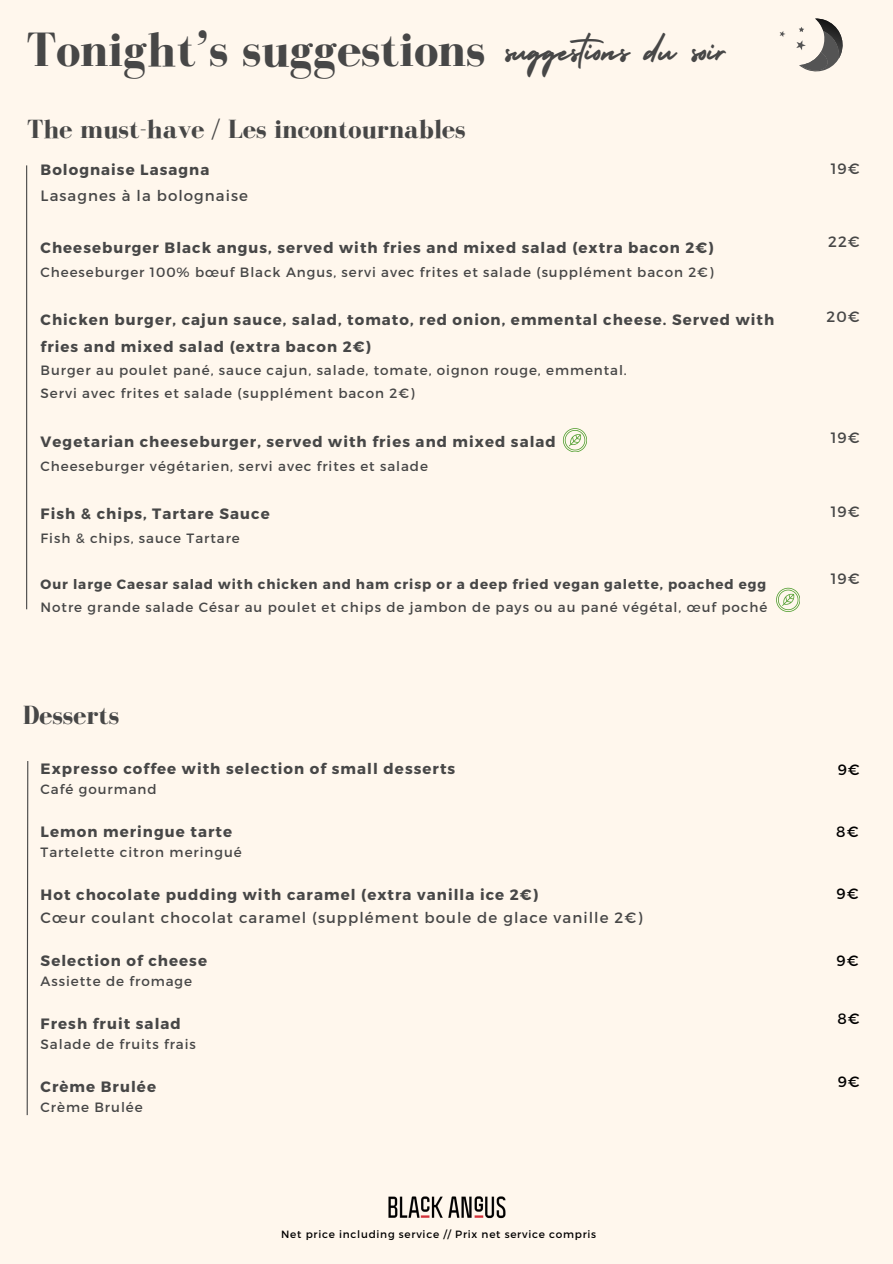
<style>
.page{position:relative;width:893px;height:1264px;background:#fff}
.page>*{position:absolute;margin:0;border:0;box-sizing:border-box;transform-origin:0 0}
.t1{font:700 49.5px "Bodoni FLF";color:#474747}
.t2{font:43.95px "Holiday";color:#474747}
.t3{font:700 27px "Bodoni FLF";color:#474747}
.t4{font:700 15px/26.1px "Montserrat";letter-spacing:.07em;color:#474747}
.t5{font:15px "Montserrat";letter-spacing:.07em;color:#474747}
.t6{font:15px "Montserrat";color:#000}
.t7{font:13.5px "Montserrat";letter-spacing:.07em;color:#474747}
.t8{font:700 13.5px "Montserrat";letter-spacing:.07em;color:#474747}
.t9{font:10.5px "Montserrat";letter-spacing:.07em;color:#000}
</style>
<div class="page">
<div style="left:0;top:0;width:892px;height:1263px;background:#fff7ed"></div>
<svg style="left:776px;top:588px;width:23px;height:23px"></svg>
<img style="left:388px;top:1196px;width:118px;height:23px">
<svg style="left:796px;top:18px;width:47px;height:54px"></svg>
<svg style="left:779px;top:31px;width:6px;height:6px"></svg>
<hr style="left:26px;top:165px;width:1px;height:444px;background:#474747">
<svg style="left:26px;top:761px;width:3px;height:355px"></svg>
<svg style="left:563px;top:428px;width:23px;height:24px"></svg>
<p class="t1" style="left:27px;top:23px;width:460px">Tonight’s suggestions</p>
<p class="t2" style="left:506px;top:16px;width:224px">suggestions du soir</p>
<p class="t3" style="left:27px;top:114px;width:440px">The must-have / Les incontournables</p>
<p class="t4" style="left:41px;top:155px;width:170px">Bolognaise Lasagna</p>
<p class="t5" style="left:41px;top:186px;width:209px">Lasagnes à la bolognaise</p>
<p class="t4" style="left:41px;top:234px;width:674px">Cheeseburger Black angus, served with fries and mixed salad (extra bacon 2€)</p>
<p class="t7" style="left:41px;top:263px;width:674px">Cheeseburger 100% bœuf Black Angus, servi avec frites et salade (supplément bacon 2€)</p>
<p class="t4" style="left:41px;top:306px;width:735px">Chicken burger, cajun sauce, salad, tomato, red onion, emmental cheese. Served with fries and mixed salad (extra bacon 2€)</p>
<p class="t7" style="left:41px;top:361px;width:587px">Burger au poulet pané, sauce cajun, salade, tomate, oignon rouge, emmental.</p>
<p class="t7" style="left:41px;top:385px;width:375px">Servi avec frites et salade (supplément bacon 2€)</p>
<p class="t4" style="left:41px;top:428px;width:516px">Vegetarian cheeseburger, served with fries and mixed salad</p>
<p class="t7" style="left:41px;top:457px;width:389px">Cheeseburger végétarien, servi avec frites et salade</p>
<p class="t4" style="left:41px;top:500px;width:230px">Fish &amp; chips, Tartare Sauce</p>
<p class="t7" style="left:41px;top:529px;width:201px">Fish &amp; chips, sauce Tartare</p>
<p class="t8" style="left:41px;top:575px;width:727px">Our large Caesar salad with chicken and ham crisp or a deep fried vegan galette, poached egg</p>
<p class="t7" style="left:41px;top:598px;width:728px">Notre grande salade César au poulet et chips de jambon de pays ou au pané végétal, œuf poché</p>
<p class="t3" style="left:23px;top:700px;width:98px">Desserts</p>
<p class="t4" style="left:41px;top:755px;width:416px">Expresso coffee with selection of small desserts</p>
<p class="t7" style="left:41px;top:780px;width:118px">Café gourmand</p>
<p class="t4" style="left:41px;top:818px;width:193px">Lemon meringue tarte</p>
<p class="t7" style="left:41px;top:843px;width:203px">Tartelette citron meringué</p>
<p class="t4" style="left:41px;top:881px;width:499px">Hot chocolate pudding with caramel (extra vanilla ice 2€)</p>
<p class="t5" style="left:41px;top:907px;width:603px">Cœur coulant chocolat caramel (supplément boule de glace vanille 2€)</p>
<p class="t4" style="left:41px;top:946px;width:168px">Selection of cheese</p>
<p class="t7" style="left:41px;top:972px;width:153px">Assiette de fromage</p>
<p class="t4" style="left:41px;top:1009px;width:142px">Fresh fruit salad</p>
<p class="t7" style="left:41px;top:1035px;width:157px">Salade de fruits frais</p>
<p class="t4" style="left:41px;top:1072px;width:117px">Crème Brulée</p>
<p class="t7" style="left:41px;top:1098px;width:104px">Crème Brulée</p>
<p class="t9" style="left:281px;top:1226px;width:316px">Net price including service // Prix net service compris</p>
<p class="t5" style="left:830px;top:159px;width:30px">19€</p>
<p class="t5" style="left:828px;top:232px;width:33px">22€</p>
<p class="t5" style="left:826px;top:306px;width:35px">20€</p>
<p class="t5" style="left:830px;top:427px;width:30px">19€</p>
<p class="t5" style="left:830px;top:501px;width:30px">19€</p>
<p class="t5" style="left:830px;top:569px;width:30px">19€</p>
<p class="t6" style="left:837px;top:760px;width:24px">9€</p>
<p class="t6" style="left:836px;top:822px;width:24px">8€</p>
<p class="t6" style="left:836px;top:883px;width:24px">9€</p>
<p class="t6" style="left:836px;top:951px;width:24px">9€</p>
<p class="t6" style="left:837px;top:1009px;width:24px">8€</p>
<p class="t6" style="left:837px;top:1072px;width:24px">9€</p>
</div>
